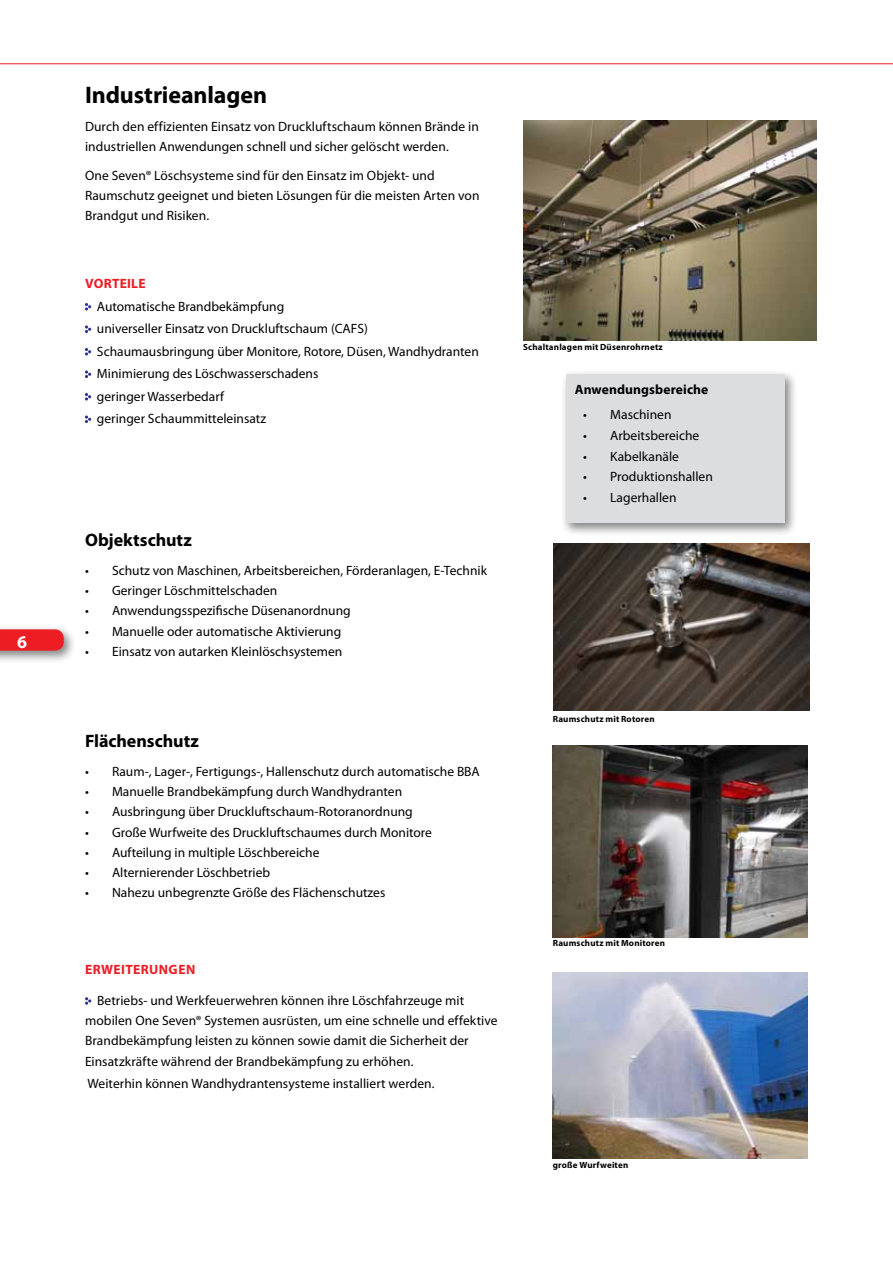
<style>
.page{position:relative;width:893px;height:1263px;background:#fff}
.page>*{position:absolute;margin:0;border:0;box-sizing:border-box;transform-origin:0 0}
.t1{font:700 24px "Myriad Pro";letter-spacing:-.005em;color:#000}
.t2{font:700 18px "Myriad Pro";letter-spacing:-.005em;color:#000}
.t3{font:700 18px "Myriad Pro";color:#fff}
.t4{font:13.5px/20.2px "Myriad Pro";color:#000}
.t5{font:700 13.5px "Myriad Pro";letter-spacing:.025em;color:#ed1d24}
.t6{font:700 13.5px "Myriad Pro";letter-spacing:.01em;color:#000}
.t7{font:700 9px "Myriad Pro";letter-spacing:.02em;color:#000}
</style>
<div class="page">
<img style="left:553px;top:746px;width:255px;height:191px">
<img style="left:523px;top:120px;width:293px;height:220px">
<div style="left:0;top:625px;width:77px;height:39px;background:#000;opacity:.5"></div>
<svg style="left:0;top:629px;width:64px;height:22px"></svg>
<hr style="left:0;top:63px;width:893px;height:1px;background:#ed1d24">
<div style="left:561px;top:369px;width:237px;height:167px;background:#000;opacity:.5"></div>
<div style="left:566px;top:374px;width:218px;height:149px;background:#dcddde"></div>
<svg style="left:85px;top:303px;width:6px;height:8px"></svg>
<svg style="left:85px;top:325px;width:6px;height:8px"></svg>
<svg style="left:85px;top:348px;width:6px;height:8px"></svg>
<svg style="left:85px;top:370px;width:6px;height:8px"></svg>
<svg style="left:85px;top:393px;width:6px;height:8px"></svg>
<svg style="left:85px;top:415px;width:6px;height:8px"></svg>
<svg style="left:85px;top:997px;width:6px;height:8px"></svg>
<img style="left:553px;top:544px;width:256px;height:166px">
<img style="left:553px;top:972px;width:255px;height:186px">
<h2 class="t3" style="left:17px;top:630px;width:11px">6</h2>
<h1 class="t1" style="left:85px;top:79px;width:184px">Industrieanlagen</h1>
<p class="t4" style="left:85px;top:116px;width:395px">Durch den effizienten Einsatz von Druckluftschaum können Brände in industriellen Anwendungen schnell und sicher gelöscht werden.</p>
<p class="t4" style="left:85px;top:165px;width:396px">One Seven® Löschsysteme sind für den Einsatz im Objekt- und<br>Raumschutz geeignet und bieten Lösungen für die meisten Arten von<br>Brandgut und Risiken.</p>
<p class="t5" style="left:85px;top:275px;width:61px">Vortei le</p>
<p class="t4" style="left:97px;top:295px;width:383px;line-height:22.5px">Automatische Brandbekämpfung<br>universeller Einsatz von Druckluftschaum (CAFS)<br>Schaumausbringung über Monitore, Rotore, Düsen, Wandhydranten Minimierung des Löschwasserschadens<br>geringer Wasserbedarf<br>geringer Schaummitteleinsatz</p>
<h2 class="t2" style="left:85px;top:528px;width:108px">Objektschutz</h2>
<p class="t4" style="left:85px;top:560px;width:403px">• Schutz von Maschinen, Arbeitsbereichen, Förderanlagen, E-Technik</p>
<p class="t4" style="left:85px;top:580px;width:194px">• Geringer Löschmittelschaden</p>
<p class="t4" style="left:85px;top:600px;width:267px">• Anwendungsspezifische Düsenanordnung</p>
<p class="t4" style="left:85px;top:621px;width:258px">• Manuelle oder automatische Aktivierung</p>
<p class="t4" style="left:85px;top:641px;width:259px">• Einsatz von autarken Kleinlöschsystemen</p>
<h2 class="t2" style="left:85px;top:729px;width:115px">Flächenschutz</h2>
<p class="t4" style="left:85px;top:761px;width:396px">• Raum-, Lager-, Fertigungs-, Hallenschutz durch automatische BBA</p>
<p class="t4" style="left:85px;top:781px;width:319px">• Manuelle Brandbekämpfung durch Wandhydranten</p>
<p class="t4" style="left:85px;top:801px;width:329px">• Ausbringung über Druckluftschaum-Rotoranordnung</p>
<p class="t4" style="left:85px;top:822px;width:348px">• Große Wurfweite des Druckluftschaumes durch Monitore</p>
<p class="t4" style="left:85px;top:842px;width:236px">• Aufteilung in multiple Löschbereiche</p>
<p class="t4" style="left:85px;top:862px;width:187px">• Alternierender Löschbetrieb</p>
<p class="t4" style="left:85px;top:882px;width:302px">• Nahezu unbegrenzte Größe des Flächenschutzes</p>
<p class="t5" style="left:85px;top:960px;width:84px">Erweiterungen</p>
<p class="t4" style="left:85px;top:990px;width:414px;text-indent:12px">Betriebs- und Werkfeuerwehren können ihre Löschfahrzeuge mit mobilen One Seven® Systemen ausrüsten, um eine schnelle und effektive Brandbekämpfung leisten zu können sowie damit die Sicherheit der Einsatzkräfte während der Brandbekämpfung zu erhöhen.</p>
<p class="t4" style="left:87px;top:1073px;width:349px">Weiterhin können Wandhydrantensysteme installiert werden.</p>
<p class="t7" style="left:523px;top:341px;width:141px">Schaltanlagen mit Düsenrohrnetz</p>
<p class="t6" style="left:575px;top:381px;width:135px">Anwendungsbereiche</p>
<p class="t4" style="left:583px;top:404px;width:90px">• Maschinen</p>
<p class="t4" style="left:583px;top:425px;width:118px">• Arbeitsbereiche</p>
<p class="t4" style="left:583px;top:446px;width:97px">• Kabelkanäle</p>
<p class="t4" style="left:583px;top:466px;width:131px">• Produktionshallen</p>
<p class="t4" style="left:583px;top:487px;width:95px">• Lagerhallen</p>
<p class="t7" style="left:553px;top:713px;width:103px">Raumschutz mit Rotoren</p>
<p class="t7" style="left:553px;top:937px;width:114px">Raumschutz mit Monitoren</p>
<p class="t7" style="left:553px;top:1159px;width:77px">große Wurfweiten</p>
</div>
